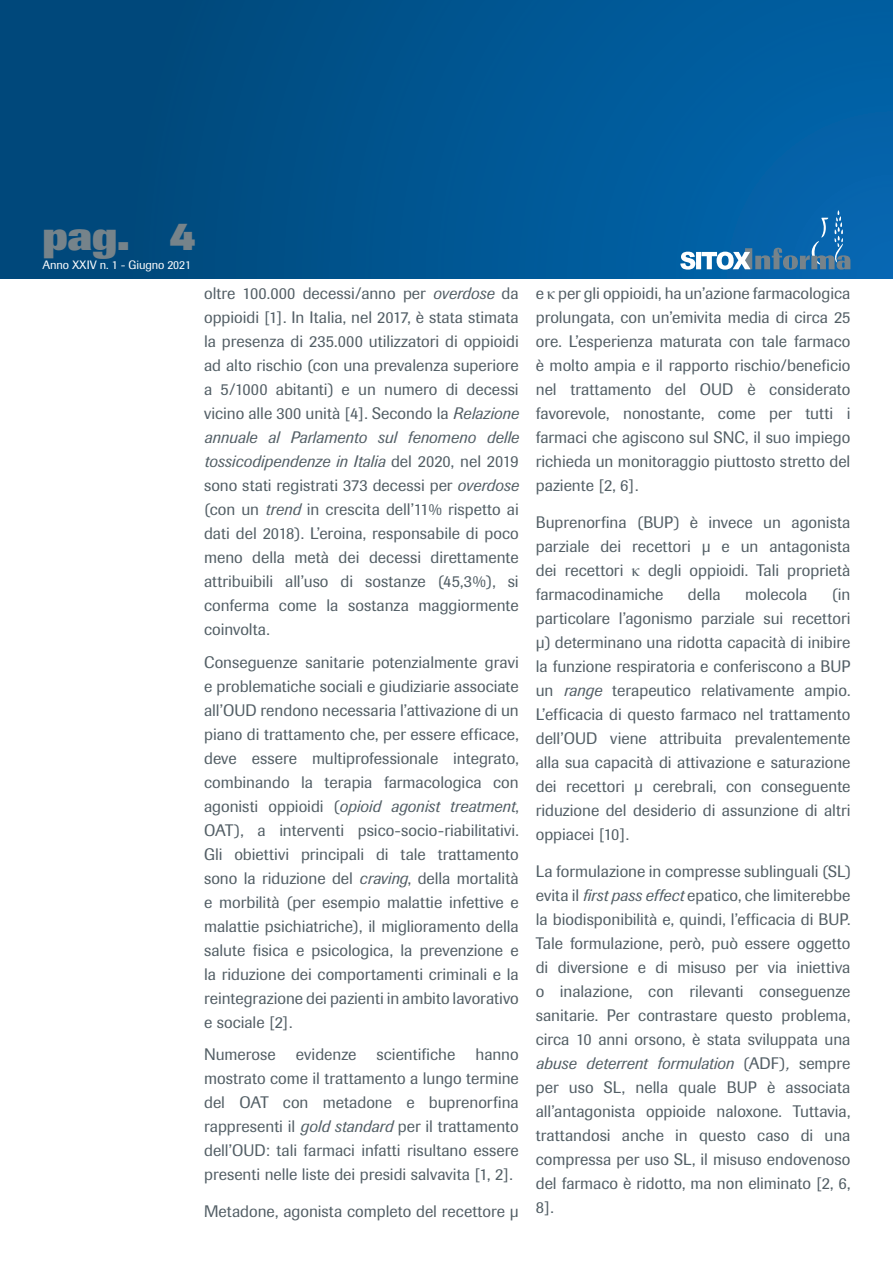
<style>
.page{position:relative;width:893px;height:1263px;background:#fff}
.page>*{position:absolute;margin:0;border:0;box-sizing:border-box;transform-origin:0 0}
.t1{font:800 40.5px "Imago";color:#76838a}
.Normale{font:16.5px/24px "Imago";color:#525e65;text-align:justify}
.t2{font:12px "Imago";letter-spacing:-.01em;color:#fff}
.s1{font-style:italic}
.s2{font-family:"Times New Roman"}
</style>
<div class="page">
<div style="left:0;top:0;width:893px;height:278px;background:linear-gradient(to right,#004575,#0164ab)"></div>
<svg style="left:680px;top:210px;width:170px;height:60px;background:#2774ad"></svg>
<h1 class="t1" style="left:43px;top:212px;width:155px">pag. 4</h1>
<p class="t2" style="left:43px;top:258px;width:150px">Anno XXIV n. 1 - Giugno 2021</p>
<p class="Normale" style="left:204px;top:281px;width:316px">oltre 100.000 decessi/anno per <span class="s1">overdose</span> da oppioidi [1]. In Italia, nel 2017, è stata stimata la presenza di 235.000 utilizzatori di oppioidi ad alto rischio (con una prevalenza superiore a 5/1000 abitanti) e un numero di decessi vicino alle 300 unità [4]. Secondo la <span class="s1">Relazione annuale al Parlamento sul fenomeno delle tossicodipendenze in Italia</span> del 2020, nel 2019 sono stati registrati 373 decessi per <span class="s1">overdose </span>(con un <span class="s1">trend</span> in crescita dell’11% rispetto ai dati del 2018). L’eroina, responsabile di poco meno della metà dei decessi direttamente attribuibili all’uso di sostanze (45,3%), si conferma come la sostanza maggiormente coinvolta.</p>
<p class="Normale" style="left:204px;top:650px;width:316px">Conseguenze sanitarie potenzialmente gravi e problematiche sociali e giudiziarie associate all’OUD rendono necessaria l’attivazione di un piano di trattamento che, per essere efficace, deve essere multiprofessionale integrato, combinando la terapia farmacologica con agonisti oppioidi (<span class="s1">opioid agonist treatment</span>, OAT), a interventi psico-socio-riabilitativi.<br>Gli obiettivi principali di tale trattamento sono la riduzione del <span class="s1">craving</span>, della mortalità e morbilità (per esempio malattie infettive e malattie psichiatriche), il miglioramento della salute fisica e psicologica, la prevenzione e la riduzione dei comportamenti criminali e la reintegrazione dei pazienti in ambito lavorativo e sociale [2].</p>
<p class="Normale" style="left:204px;top:1042px;width:316px">Numerose evidenze scientifiche hanno mostrato come il trattamento a lungo termine del OAT con metadone e buprenorfina rappresenti il <span class="s1">gold standard</span> per il trattamento dell’OUD: tali farmaci infatti risultano essere presenti nelle liste dei presidi salvavita [1, 2].</p>
<p class="Normale" style="left:204px;top:1199px;width:316px">Metadone, agonista completo del recettore μ</p>
<p class="Normale" style="left:536px;top:281px;width:316px">e <span class="s2">κ</span> per gli oppioidi, ha un’azione farmacologica prolungata, con un’emivita media di circa 25 ore. L’esperienza maturata con tale farmaco è molto ampia e il rapporto rischio/beneficio nel trattamento del OUD è considerato favorevole, nonostante, come per tutti i farmaci che agiscono sul SNC, il suo impiego richieda un monitoraggio piuttosto stretto del paziente [2, 6].</p>
<p class="Normale" style="left:536px;top:510px;width:316px">Buprenorfina (BUP) è invece un agonista parziale dei recettori μ e un antagonista dei recettori <span class="s2">κ</span> degli oppioidi. Tali proprietà farmacodinamiche</p>
<p class="Normale" style="left:536px;top:582px;width:316px;text-indent:296px">(in particolare l’agonismo parziale sui recettori μ) determinano una ridotta capacità di inibire la funzione respiratoria e conferiscono a BUP un <span class="s1">range</span> terapeutico relativamente ampio.<br>L’efficacia di questo farmaco nel trattamento dell’OUD viene attribuita prevalentemente alla sua capacità di attivazione e saturazione dei recettori µ cerebrali, con conseguente riduzione del desiderio di assunzione di altri oppiacei [10].</p>
<p class="Normale" style="left:536px;top:859px;width:316px">La formulazione in compresse sublinguali (SL) evita il <span class="s1">first pass effect</span> epatico, che limiterebbe la biodisponibilità e, quindi, l’efficacia di BUP.<br>Tale formulazione, però, può essere oggetto di diversione e di misuso per via iniettiva o inalazione, con rilevanti conseguenze sanitarie. Per contrastare questo problema, circa 10 anni orsono, è stata sviluppata una <span class="s1">abuse deterrent formulation</span> (ADF)<span class="s1">,</span> sempre per uso SL, nella quale BUP è associata all’antagonista oppioide naloxone. Tuttavia, trattandosi anche in questo caso di una compressa per uso SL, il misuso endovenoso del farmaco è ridotto, ma non eliminato [2, 6, 8].</p>
<p class="Normale" style="left:688px;top:582px;width:34px">della</p>
<p class="Normale" style="left:745px;top:582px;width:64px">molecola</p>
</div>
